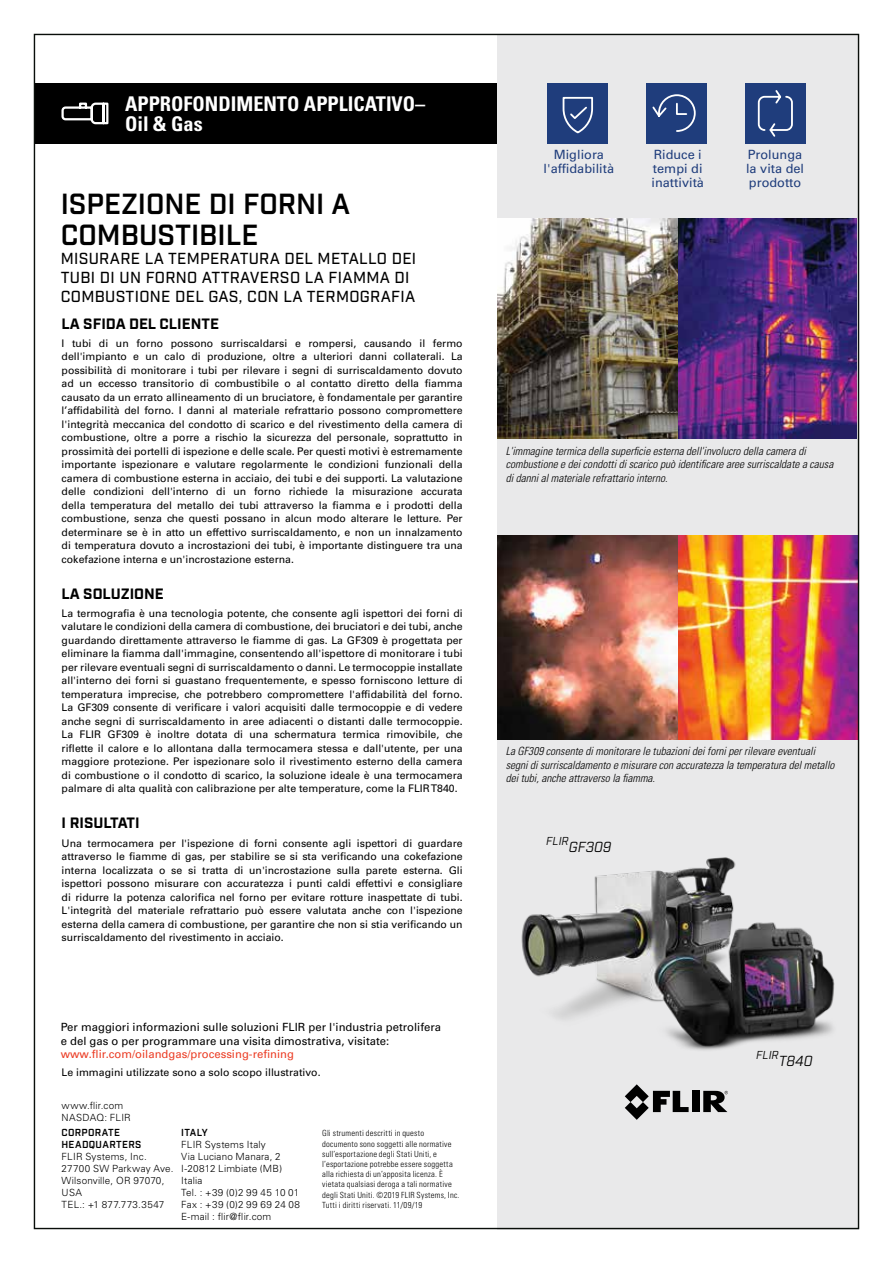
<style>
.page{position:relative;width:893px;height:1263px;background:#fff}
.page>*{position:absolute;margin:0;border:0;box-sizing:border-box;transform-origin:0 0}
.t1{font:600 28.2px/31px "Industry";color:#000}
.t2{font:700 condensed 20.25px/19.5px "Univers LT Std";color:#fff}
.t3{font:500 15.6px/18.6px "Industry";letter-spacing:.02em;color:#000}
.t4{font:700 15px "Industry";color:#000}
.t5{font:italic 14.1px "Industry";color:#000}
.t6{font:12.75px/14.2px "Univers LTCYR 55 Roman";color:#1f3d7c}
.t7{font:italic 300 condensed 11.25px/13.5px "Univers LT Std";color:#000}
.t8{font:11.25px/13.5px "Univers LTCYR 55 Roman";color:#000}
.t9{font:11.25px "Univers LTCYR 55 Roman";color:#eb3d25}
.t10{font:italic 11.25px "Industry";color:#000}
.t11{font:10.5px/13.5px "Univers LT Std";color:#000;text-align:justify}
.t12{font:300 9.9px/12px "Univers LT Std";letter-spacing:.02em;color:#000}
.t13{font:600 9.9px/12px "Industry";letter-spacing:.035em;color:#000}
.t14{font:300 condensed 8.55px/10.2px "Univers LT Std";letter-spacing:.025em;color:#000}
</style>
<div class="page">
<div style="left:497px;top:34px;width:361px;height:1195px;background:#e9e9ea"></div>
<div style="left:692px;top:1091px;width:8px;height:21px;background:#000"></div>
<svg style="left:625px;top:1084px;width:64px;height:36px"></svg>
<svg style="left:703px;top:1091px;width:25px;height:21px"></svg>
<img style="left:497px;top:535px;width:360px;height:205px">
<img style="left:497px;top:219px;width:359px;height:219px">
<div style="left:34px;top:83px;width:463px;height:61px;background:#000"></div>
<svg style="left:61px;top:102px;width:48px;height:23px"></svg>
<div style="left:646px;top:83px;width:60px;height:60px;background:#1f3d7c"></div>
<svg style="left:652px;top:94px;width:44px;height:38px"></svg>
<div style="left:547px;top:83px;width:61px;height:61px;background:#1f3d7c"></div>
<svg style="left:562px;top:96px;width:31px;height:38px"></svg>
<div style="left:745px;top:83px;width:60px;height:61px;background:#1f3d7c"></div>
<svg style="left:757px;top:90px;width:36px;height:47px"></svg>
<img style="left:521px;top:857px;width:314px;height:193px">
<h2 class="t2" style="left:125px;top:94px;width:302px">APPROFONDIMENTO APPLICATIVO–<br>Oil &amp; Gas</h2>
<h1 class="t1" style="left:61px;top:189px;width:291px">ISPEZIONE DI FORNI A<br>COMBUSTIBILE</h1>
<h3 class="t3" style="left:61px;top:250px;width:357px">MISURARE LA TEMPERATURA DEL METALLO DEI<br>TUBI DI UN FORNO ATTRAVERSO LA FIAMMA DI<br>COMBUSTIONE DEL GAS, CON LA TERMOGRAFIA</h3>
<h3 class="t4" style="left:62px;top:314px;width:159px">LA SFIDA DEL CLIENTE</h3>
<p class="t11" style="left:62px;top:336px;width:403px">I tubi di un forno possono surriscaldarsi e rompersi, causando il fermo dell'impianto e un calo di produzione, oltre a ulteriori danni collaterali. La possibilità di monitorare i tubi per rilevare i segni di surriscaldamento dovuto ad un eccesso transitorio di combustibile o al contatto diretto della fiamma causato da un errato allineamento di un bruciatore, è fondamentale per garantire l’affidabilità del forno. I danni al materiale refrattario possono compromettere l'integrità meccanica del condotto di scarico e del rivestimento della camera di combustione, oltre a porre a rischio la sicurezza del personale, soprattutto in prossimità dei portelli di ispezione e delle scale. Per questi motivi è estremamente importante ispezionare e valutare regolarmente le condizioni funzionali della camera di combustione esterna in acciaio, dei tubi e dei supporti. La valutazione delle condizioni dell'interno di un forno richiede la misurazione accurata della temperatura del metallo dei tubi attraverso la fiamma e i prodotti della combustione, senza che questi possano in alcun modo alterare le letture. Per determinare se è in atto un effettivo surriscaldamento, e non un innalzamento di temperatura dovuto a incrostazioni dei tubi, è importante distinguere tra una cokefazione interna e un'incrostazione esterna.</p>
<h3 class="t4" style="left:62px;top:584px;width:104px">LA SOLUZIONE</h3>
<p class="t11" style="left:62px;top:606px;width:403px">La termografia è una tecnologia potente, che consente agli ispettori dei forni di valutare le condizioni della camera di combustione, dei bruciatori e dei tubi, anche guardando direttamente attraverso le fiamme di gas. La GF309 è progettata per eliminare la fiamma dall'immagine, consentendo all'ispettore di monitorare i tubi per rilevare eventuali segni di surriscaldamento o danni. Le termocoppie installate all'interno dei forni si guastano frequentemente, e spesso forniscono letture di temperatura imprecise, che potrebbero compromettere l'affidabilità del forno.<br>La GF309 consente di verificare i valori acquisiti dalle termocoppie e di vedere anche segni di surriscaldamento in aree adiacenti o distanti dalle termocoppie.<br>La FLIR GF309 è inoltre dotata di una schermatura termica rimovibile, che riflette il calore e lo allontana dalla termocamera stessa e dall'utente, per una maggiore protezione. Per ispezionare solo il rivestimento esterno della camera di combustione o il condotto di scarico, la soluzione ideale è una termocamera palmare di alta qualità con calibrazione per alte temperature, come la FLIR T840.</p>
<h3 class="t4" style="left:62px;top:814px;width:80px">I RISULTATI</h3>
<p class="t11" style="left:62px;top:836px;width:403px">Una termocamera per l'ispezione di forni consente agli ispettori di guardare attraverso le fiamme di gas, per stabilire se si sta verificando una cokefazione interna localizzata o se si tratta di un'incrostazione sulla parete esterna. Gli ispettori possono misurare con accuratezza i punti caldi effettivi e consigliare di ridurre la potenza calorifica nel forno per evitare rotture inaspettate di tubi.<br>L'integrità del materiale refrattario può essere valutata anche con l'ispezione esterna della camera di combustione, per garantire che non si stia verificando un surriscaldamento del rivestimento in acciaio.</p>
<p class="t8" style="left:61px;top:1020px;width:382px">Per maggiori informazioni sulle soluzioni FLIR per l'industria petrolifera e del gas o per programmare una visita dimostrativa, visitate:</p>
<p class="t9" style="left:61px;top:1046px;width:235px">www.flir.com/oilandgas/processing-refining</p>
<p class="t11" style="left:62px;top:1065px;width:260px">Le immagini utilizzate sono a solo scopo illustrativo.</p>
<p class="t12" style="left:62px;top:1099px;width:71px">www.flir.com<br>NASDAQ: FLIR</p>
<p class="t13" style="left:62px;top:1126px;width:81px">CORPORATE<br>HEADQUARTERS</p>
<p class="t12" style="left:62px;top:1150px;width:113px">FLIR Systems, Inc.<br>27700 SW Parkway Ave.<br>Wilsonville, OR 97070,<br>USA<br>TEL.: +1 877.773.3547</p>
<p class="t13" style="left:181px;top:1126px;width:28px">ITALY</p>
<p class="t12" style="left:181px;top:1138px;width:120px">FLIR Systems Italy<br>Via Luciano Manara, 2<br>I-20812 Limbiate (MB)<br>Italia<br>Tel. : +39 (0)2 99 45 10 01<br>Fax : +39 (0)2 99 69 24 08<br>E-mail : flir@flir.com</p>
<p class="t14" style="left:322px;top:1128px;width:139px">Gli strumenti descritti in questo documento sono soggetti alle normative sull’esportazione degli Stati Uniti, e l’esportazione potrebbe essere soggetta alla richiesta di un’apposita licenza. È vietata qualsiasi deroga a tali normative degli Stati Uniti. ©2019 FLIR Systems, Inc.<br>Tutti i diritti riservati. 11/09/19</p>
<p class="t6" style="left:544px;top:146px;width:72px;text-align:center">Migliora l'affidabilità</p>
<p class="t6" style="left:651px;top:146px;width:54px">Riduce i tempi di inattività</p>
<p class="t6" style="left:746px;top:146px;width:60px">Prolunga la vita del prodotto</p>
<p class="t7" style="left:506px;top:444px;width:329px">L'immagine termica della superficie esterna dell'involucro della camera di combustione e dei condotti di scarico può identificare aree surriscaldate a causa di danni al materiale refrattario interno.</p>
<p class="t7" style="left:506px;top:744px;width:330px">La GF309 consente di monitorare le tubazioni dei forni per rilevare eventuali segni di surriscaldamento e misurare con accuratezza la temperatura del metallo dei tubi, anche attraverso la fiamma.</p>
<p class="t10" style="left:546px;top:834px;width:24px">FLIR</p>
<h3 class="t5" style="left:569px;top:838px;width:44px">GF309</h3>
<p class="t10" style="left:756px;top:1048px;width:24px">FLIR</p>
<h3 class="t5" style="left:779px;top:1052px;width:35px">T840</h3>
</div>
